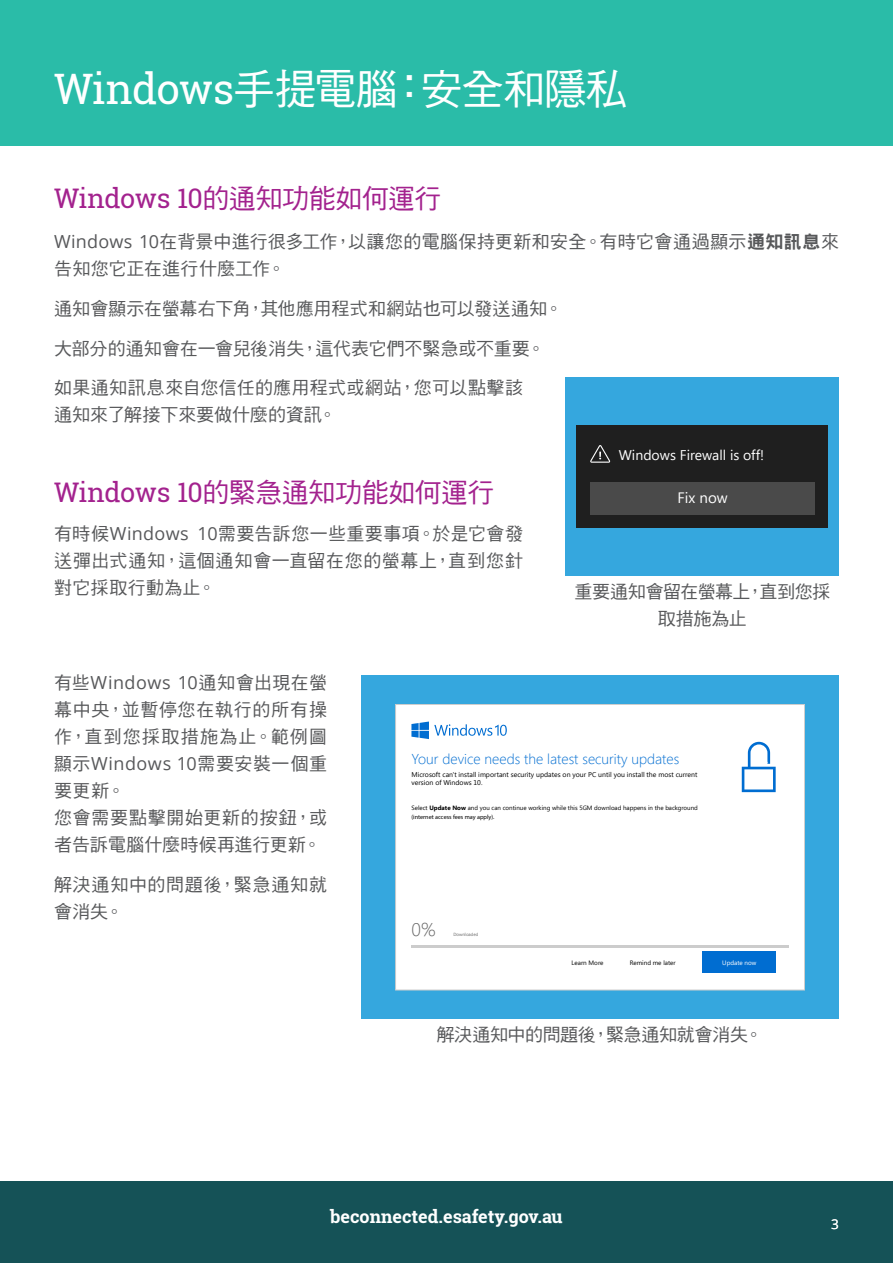
<style>
.page{position:relative;width:893px;height:1263px;background:#fff}
.page>*{position:absolute;margin:0;border:0;box-sizing:border-box;transform-origin:0 0}
.t1{font:42px "DF Hei Std W5";letter-spacing:-.015em;color:#fff}
.t2{font:27px "DF Hei Std W5";letter-spacing:-.015em;color:#a3228e}
.t3{font:27px "Roboto Slab";letter-spacing:-.02em;color:#a3228e}
.t4{font:300 18.6px "Segoe UI";color:#666}
.t5{font:18px/27px "DF Hei Std W5";letter-spacing:.015em;color:#57585a}
.t6{font:18px/27px "DF Hei Std W5";letter-spacing:.035em;color:#57585a}
.t7{font:18px/27px "DF Hei Std W5";letter-spacing:-.02em;color:#57585a;text-align:center}
.t8{font:18px "DF Hei Std W5";letter-spacing:-.005em;color:#57585a}
.t9{font:700 18px "Roboto Slab";color:#fff}
.t10{font:18px/27px "DF Hei Std W5";letter-spacing:.04em;color:#57585a}
.t11{font:15px "Segoe UI";color:#fff}
.t12{font:300 14.25px "Segoe UI";color:#006dd1}
.t13{font:14.1px "Segoe UI";color:#fff}
.t14{font:13.5px "Open Sans";color:#fff}
.t15{font:6.9px/8.4px "Segoe UI";color:#000}
.t16{font:6.3px "Segoe UI";color:#000}
.t17{font:6.3px "Segoe UI";color:#fff}
.t18{font:6.15px "Segoe UI";color:#000}
.t19{font:6.15px "Myriad Pro";color:#000}
.t20{font:4.5px "Segoe UI";color:#666}
.s1{font-family:"Roboto Slab"}
.s2{font-family:"DF Hei Std W5"}
.s3{font-family:"Open Sans"}
.s4{font-family:"DF Hei Std W9"}
.s5{font-weight:700}
</style>
<div class="page">
<div style="left:0;top:1181px;width:893px;height:82px;background:#155257"></div>
<div style="left:0;top:0;width:893px;height:145px;background:#2abca8"></div>
<div style="left:361px;top:675px;width:478px;height:344px;background:#35a7de"></div>
<div style="left:396px;top:704px;width:408px;height:286px;background:#fff"></div>
<hr style="left:411px;top:945px;width:378px;height:3px;background:#ccc">
<div style="left:395px;top:704px;width:410px;height:286px;border:1px solid #ccc"></div>
<svg style="left:411px;top:721px;width:96px;height:18px"></svg>
<svg style="left:742px;top:742px;width:34px;height:50px"></svg>
<div style="left:703px;top:952px;width:73px;height:21px;background:#006dd1"></div>
<div style="left:566px;top:377px;width:273px;height:199px;background:#35a7de"></div>
<div style="left:577px;top:426px;width:251px;height:102px;background:#1f1f1f"></div>
<div style="left:591px;top:483px;width:224px;height:32px;background:#4a4a4a"></div>
<svg style="left:590px;top:445px;width:20px;height:18px"></svg>
<h1 class="t1" style="left:54px;top:66px;width:575px"><span class="s1">Windows</span>手提電腦：安全和隱私</h1>
<h2 class="t3" style="left:54px;top:180px;width:389px">Windows 10<span class="s2">的通知功能如何運行</span></h2>
<p class="t5" style="left:54px;top:228px;width:786px"><span class="s3">Windows 10</span>在背景中進行很多工作，以讓您的電腦保持更新和安全。有時它會通過顯示<span class="s4">通知訊息</span>來告知您它正在進行什麼工作。</p>
<p class="t5" style="left:54px;top:295px;width:510px">通知會顯示在螢幕右下角，其他應用程式和網站也可以發送通知。</p>
<p class="t8" style="left:54px;top:338px;width:492px">大部分的通知會在一會兒後消失，這代表它們不緊急或不重要。</p>
<p class="t5" style="left:54px;top:374px;width:470px">如果通知訊息來自您信任的應用程式或網站，您可以點擊該通知來了解接下來要做什麼的資訊。</p>
<p class="t13" style="left:619px;top:447px;width:147px">Windows Firewall is off!</p>
<h2 class="t2" style="left:54px;top:478px;width:442px"><span class="s1">Windows 10</span>的緊急通知功能如何運行</h2>
<p class="t11" style="left:678px;top:489px;width:52px">Fix now</p>
<p class="t5" style="left:54px;top:520px;width:470px;text-align:justify">有時候<span class="s3">Windows 10</span>需要告訴您一些重要事項。於是它會發送彈出式通知，這個通知會一直留在您的螢幕上，直到您針對它採取行動為止。</p>
<p class="t7" style="left:575px;top:578px;width:257px">重要通知會留在螢幕上，直到您採取措施為止</p>
<p class="t6" style="left:54px;top:669px;width:275px">有些<span class="s3">Windows 10</span>通知會出現在螢幕中央，並暫停您在執行的所有操作，直到您採取措施為止。範例圖顯示<span class="s3">Windows 10</span>需要安裝一個重要更新。<br>您會需要點擊開始更新的按鈕，或者告訴電腦什麼時候再進行更新。</p>
<p class="t10" style="left:54px;top:871px;width:275px">解決通知中的問題後，緊急通知就會消失。</p>
<p class="t12" style="left:411px;top:747px;width:269px">Your device needs the latest security updates</p>
<p class="t15" style="left:411px;top:770px;width:287px">Microsoft can't install important security updates on your PC until you install the most current version of Windows 10.</p>
<p class="t18" style="left:411px;top:805px;width:288px">Select <span class="s5">Update Now</span> and you can continue working while this 5GM download happens in the background</p>
<p class="t19" style="left:411px;top:813px;width:85px">(internet access fees may apply).</p>
<p class="t4" style="left:411px;top:915px;width:26px">0%</p>
<p class="t20" style="left:453px;top:932px;width:27px">Downloaded</p>
<p class="t16" style="left:571px;top:959px;width:33px">Learn More</p>
<p class="t16" style="left:630px;top:959px;width:47px">Remind me later</p>
<p class="t17" style="left:722px;top:959px;width:36px">Update now</p>
<p class="t7" style="left:437px;top:1021px;width:327px">解決通知中的問題後，緊急通知就會消失。</p>
<p class="t9" style="left:330px;top:1204px;width:234px">beconnected.esafety.gov.au</p>
<p class="t14" style="left:831px;top:1214px;width:9px">3</p>
</div>
